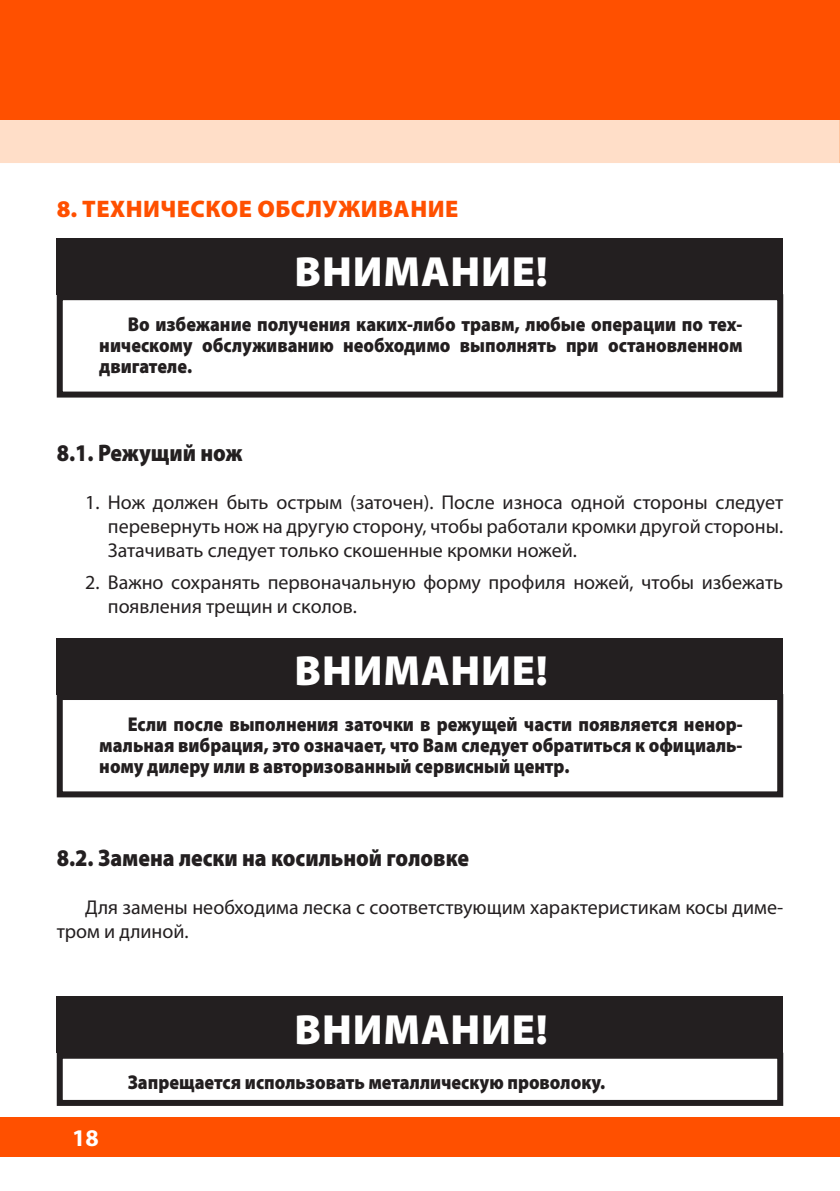
<style>
.page{position:relative;width:840px;height:1191px;background:#fff}
.page>*{position:absolute;margin:0;border:0;box-sizing:border-box;transform-origin:0 0}
.t1{font:900 42.4px "Myriad Pro";letter-spacing:.02em;color:#fff}
.t2{font:900 24px "Myriad Pro";color:#231f20;scale:.9 1}
.t3{font:900 24px "Myriad Pro";letter-spacing:.02em;color:#ff5000}
.t4{font:700 24px "Myriad Pro";color:#fff}
.t5{font:20px/24px "Myriad Pro";color:#231f20}
.t6{font:900 20px/21.2px "Myriad Pro";color:#231f20;text-align:justify;scale:.9 1}
</style>
<div class="page">
<div style="left:0;top:119px;width:838px;height:44px;background:#ffdec8"></div>
<hr style="left:838px;top:119px;width:1px;height:44px;background:#ffc49e">
<div style="left:0;top:0;width:839px;height:119px;background:#ff5000"></div>
<div style="left:0;top:1117px;width:839px;height:40px;background:#ff5000"></div>
<div style="left:57px;top:294px;width:725px;height:103px;border:6px solid #231f20"></div>
<div style="left:57px;top:238px;width:725px;height:56px;background:#231f20"></div>
<div style="left:57px;top:694px;width:725px;height:103px;border:6px solid #231f20"></div>
<div style="left:57px;top:638px;width:725px;height:56px;background:#231f20"></div>
<div style="left:57px;top:1052px;width:725px;height:54px;border:6px solid #231f20"></div>
<div style="left:57px;top:996px;width:725px;height:57px;background:#231f20"></div>
<p class="t3" style="left:57px;top:192px;width:403px">8. ТЕХНИЧЕСКОЕ ОБСЛУЖИВАНИЕ</p>
<h1 class="t1" style="left:294px;top:243px;width:255px">ВНИМАНИЕ!</h1>
<p class="t6" style="left:99px;top:313px;width:715px;text-indent:28px">Во избежание получения каких-либо травм, любые операции по тех&shy;ническому обслуживанию необходимо выполнять при остановленном двигателе.</p>
<p class="t2" style="left:57px;top:437px;width:207px">8.1. Режущий нож</p>
<p class="t5" style="left:108px;top:490px;width:676px;text-align:justify;text-indent:-23px">1. Нож должен быть острым (заточен). После износа одной стороны следует перевернуть нож на другую сторону, чтобы работали кромки другой стороны.<br>Затачивать следует только скошенные кромки ножей.</p>
<p class="t5" style="left:108px;top:570px;width:676px;text-indent:-23px">2. Важно сохранять первоначальную форму профиля ножей, чтобы избежать появления трещин и сколов.</p>
<h1 class="t1" style="left:294px;top:643px;width:255px">ВНИМАНИЕ!</h1>
<p class="t6" style="left:99px;top:712px;width:715px;text-indent:28px">Если после выполнения заточки в режущей части появляется ненор&shy;мальная вибрация, это означает, что Вам следует обратиться к официаль&shy;ному дилеру или в авторизованный сервисный центр.</p>
<p class="t2" style="left:57px;top:841px;width:459px">8.2. Замена лески на косильной головке</p>
<p class="t5" style="left:57px;top:894px;width:727px;text-indent:28px">Для замены необходима леска с соответствующим характеристикам косы диме&shy;тром и длиной.</p>
<p class="t4" style="left:72px;top:1122px;width:28px">18</p>
<h1 class="t1" style="left:294px;top:1001px;width:255px">ВНИМАНИЕ!</h1>
<p class="t6" style="left:128px;top:1071px;width:531px">Запрещается использовать металлическую проволоку.</p>
</div>
